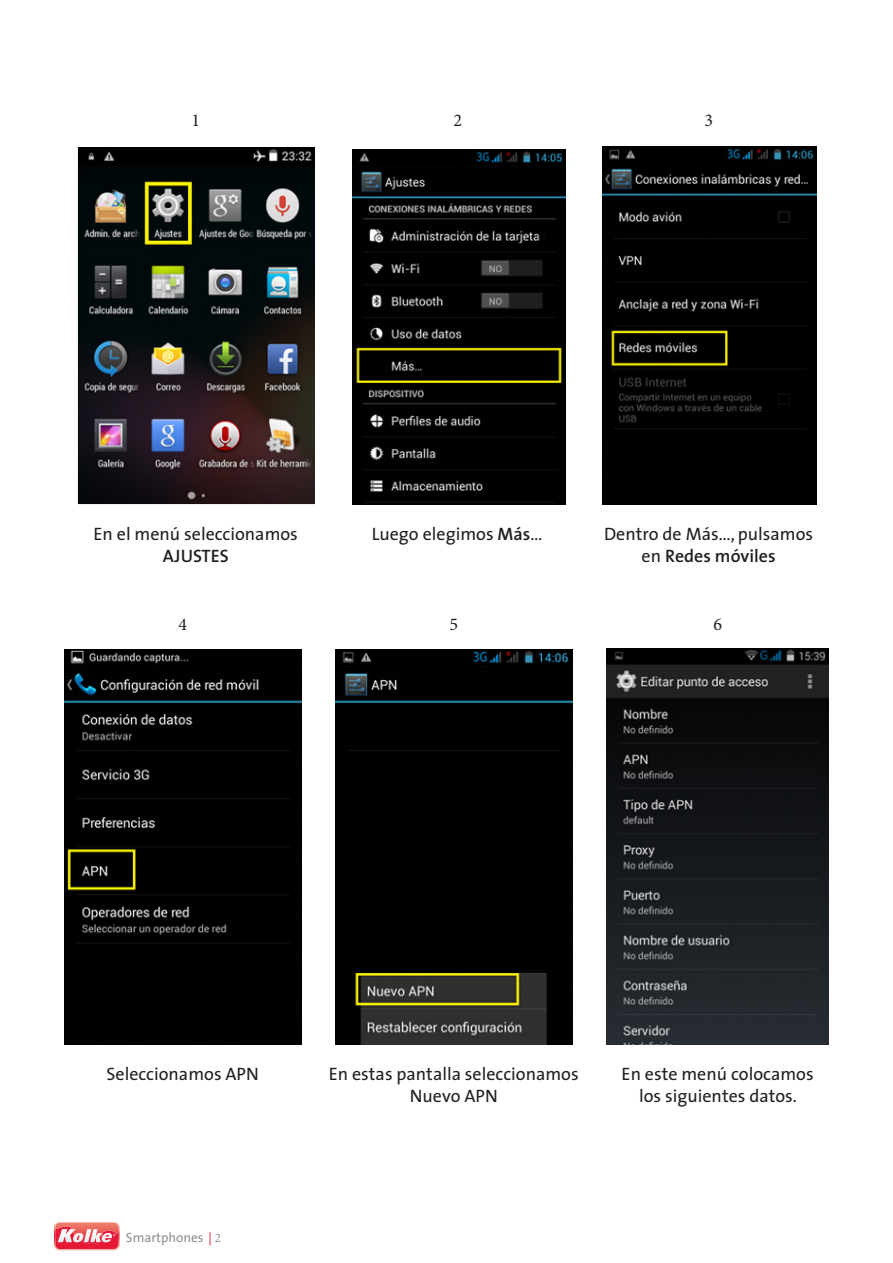
<style>
.page{position:relative;width:893px;height:1263px;background:#fff}
.page>*{position:absolute;margin:0;border:0;box-sizing:border-box;transform-origin:0 0}
.t1{font:18px/21.6px "The Sans";color:#231f20;text-align:center}
.t2{font:18px "Minion Pro";color:#231f20}
.t3{font:13.35px "The Sans";color:#8d8f92}
.s1{font-family:"The Sans Semi Bold Caps"}
.s2{font-weight:600}
.s3{font-family:"Minion Pro";font-size:13.05px;color:#e51836}
.s4{font-family:"Minion Pro";font-size:13.05px}
</style>
<div class="page">
<svg style="left:54px;top:1222px;width:65px;height:28px;background:#ec747b"></svg>
<img style="left:78px;top:148px;width:237px;height:356px">
<img style="left:352px;top:150px;width:214px;height:354px">
<img style="left:602px;top:147px;width:215px;height:357px">
<img style="left:64px;top:649px;width:237px;height:395px">
<img style="left:335px;top:649px;width:237px;height:395px">
<img style="left:606px;top:648px;width:223px;height:396px">
<p class="t2" style="left:191px;top:108px;width:10px">1</p>
<p class="t2" style="left:454px;top:108px;width:10px">2</p>
<p class="t2" style="left:704px;top:108px;width:10px">3</p>
<p class="t1" style="left:94px;top:523px;width:206px">En el menú seleccionamos<br><span class="s1">AJUSTES</span></p>
<p class="t1" style="left:372px;top:523px;width:172px">Luego elegimos <span class="s2">Más</span>…</p>
<p class="t1" style="left:604px;top:523px;width:211px">Dentro de Más…, pulsamos en <span class="s2">Redes móviles</span></p>
<p class="t2" style="left:178px;top:612px;width:10px">4</p>
<p class="t2" style="left:449px;top:612px;width:10px">5</p>
<p class="t2" style="left:713px;top:612px;width:10px">6</p>
<p class="t1" style="left:106px;top:1063px;width:154px">Seleccionamos APN</p>
<p class="t3" style="left:126px;top:1226px;width:97px">Smartphones <span class="s3">|</span> <span class="s4">2</span></p>
<p class="t1" style="left:329px;top:1063px;width:251px">En estas pantalla seleccionamos<br>Nuevo APN</p>
<p class="t1" style="left:622px;top:1063px;width:194px">En este menú colocamos</p>
<p class="t1" style="left:639px;top:1084px;width:159px">los siguientes datos.</p>
</div>
